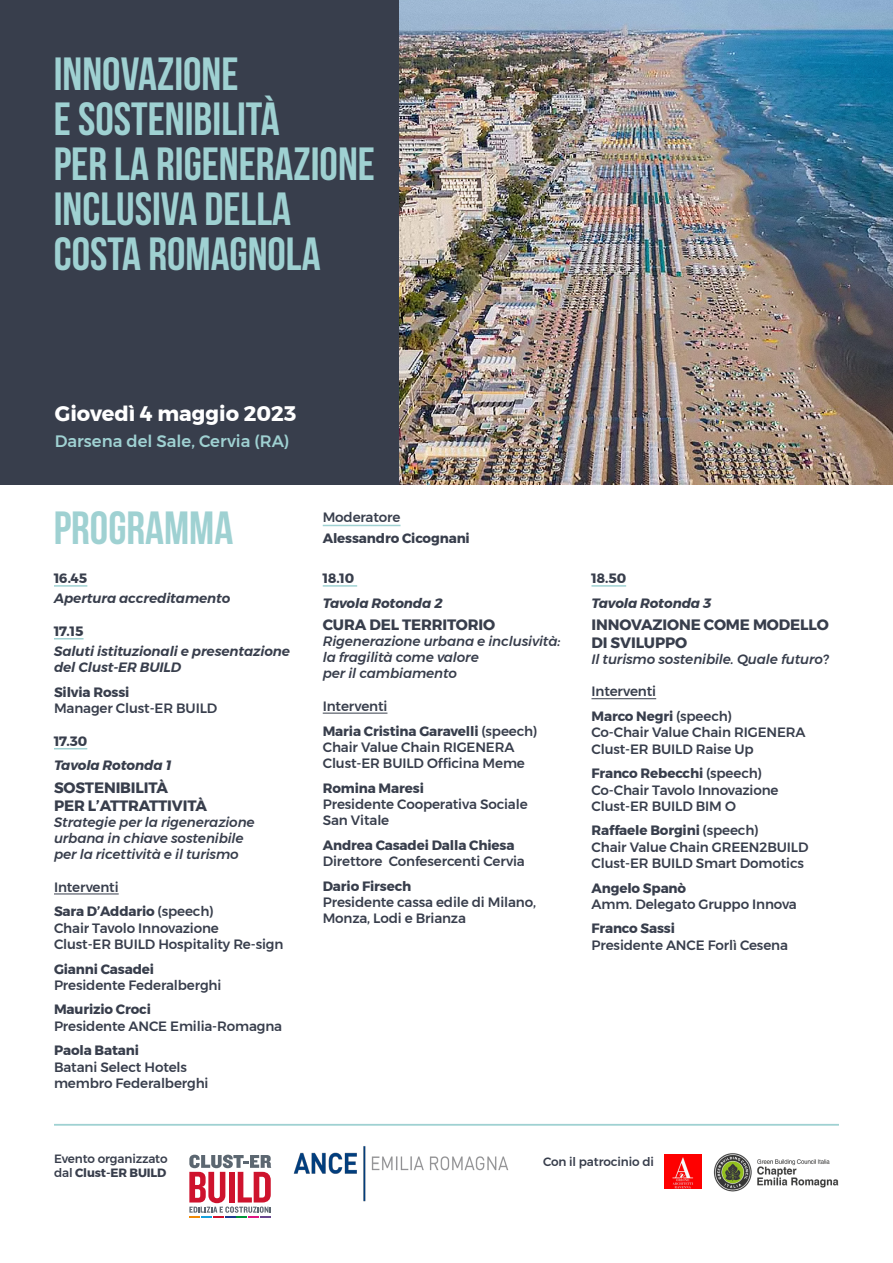
<style>
.page{position:relative;width:893px;height:1263px;background:#fff}
.page>*{position:absolute;margin:0;border:0;box-sizing:border-box;transform-origin:0 0}
.t1{font:46.5px/45px "Bebas Neue";color:#9fd1d2}
.t2{font:700 21px "Montserrat";color:#fff}
.t3{font:500 16.5px "Montserrat";color:#9fd1d2}
.t4{font:700 15px/18px "Montserrat";letter-spacing:-.01em;color:#383e4c}
.t5{font:500 13.5px/16.2px "Montserrat";letter-spacing:-.01em;color:#383e4c}
.t6{font:700 13.5px/24.8px "Montserrat";letter-spacing:-.01em;color:#383e4c}
.t7{font:italic 500 13.5px/16.2px "Montserrat";letter-spacing:-.01em;color:#383e4c}
.t8{font:italic 600 13.5px/16.2px "Montserrat";letter-spacing:-.01em;color:#383e4c}
.t9{font:italic 700 13.5px "Montserrat";letter-spacing:-.01em;color:#383e4c}
.t10{font:500 12px/14.4px "Montserrat";letter-spacing:-.01em;color:#383e4c}
.s1{font-weight:700}
.s2{font-weight:500}
</style>
<div class="page">
<hr style="left:54px;top:585px;width:33px;height:2px;background:#9fd1d2">
<hr style="left:54px;top:638px;width:30px;height:1px;background:#9fd1d2">
<hr style="left:54px;top:748px;width:33px;height:1px;background:#9fd1d2">
<hr style="left:54px;top:894px;width:65px;height:1px;background:#383e4c">
<hr style="left:323px;top:585px;width:34px;height:2px;background:#9fd1d2">
<hr style="left:323px;top:713px;width:64px;height:1px;background:#383e4c">
<hr style="left:591px;top:585px;width:35px;height:2px;background:#9fd1d2">
<hr style="left:591px;top:698px;width:65px;height:1px;background:#383e4c">
<img style="left:398px;top:0;width:495px;height:485px">
<div style="left:0;top:0;width:398px;height:485px;background:#383e4c"></div>
<svg style="left:189px;top:1155px;width:82px;height:62px"></svg>
<img style="left:293px;top:1146px;width:216px;height:56px">
<hr style="left:54px;top:1124px;width:785px;height:2px;background:#9fd1d2">
<img style="left:665px;top:1155px;width:37px;height:33px">
<hr style="left:323px;top:525px;width:77px;height:1px;background:#9fd1d2">
<img style="left:713px;top:1153px;width:126px;height:39px">
<h1 class="t1" style="left:54px;top:51px;width:323px">INNOVAZIONE<br>E SOSTENIBILITÀ<br>PER LA RIGENERAZIONE<br>INCLUSIVA DELLA<br>COSTA ROMAGNOLA</h1>
<h2 class="t2" style="left:55px;top:397px;width:243px">Giovedì 4 maggio 2023</h2>
<p class="t3" style="left:55px;top:428px;width:236px">Darsena del Sale, Cervia (RA)</p>
<h1 class="t1" style="left:54px;top:505px;width:181px">PROGRAMMA</h1>
<p class="t5" style="left:323px;top:509px;width:79px">Moderatore</p>
<p class="t6" style="left:323px;top:526px;width:149px">Alessandro Cicognani</p>
<p class="t6" style="left:54px;top:566px;width:35px">16.45</p>
<p class="t8" style="left:54px;top:590px;width:178px">Apertura accreditamento</p>
<p class="t6" style="left:54px;top:619px;width:31px">17.15</p>
<p class="t8" style="left:54px;top:643px;width:238px">Saluti istituzionali e presentazione del Clust-ER BUILD</p>
<p class="t6" style="left:54px;top:680px;width:77px">Silvia Rossi</p>
<p class="t5" style="left:54px;top:700px;width:165px">Manager Clust-ER BUILD</p>
<p class="t6" style="left:54px;top:729px;width:35px">17.30</p>
<p class="t9" style="left:54px;top:755px;width:119px">Tavola Rotonda 1</p>
<p class="t4" style="left:54px;top:778px;width:154px">SOSTENIBILITÀ<br>PER L’ATTRATTIVITÀ</p>
<p class="t7" style="left:54px;top:814px;width:202px">Strategie per la rigenerazione urbana in chiave sostenibile per la ricettività e il turismo</p>
<p class="t5" style="left:54px;top:874px;width:161px;line-height:24.8px">Interventi<br><span class="s1">Sara D’Addario</span> (speech)</p>
<p class="t5" style="left:54px;top:920px;width:231px">Chair Tavolo Innovazione<br>Clust-ER BUILD Hospitality Re-sign</p>
<p class="t6" style="left:54px;top:956px;width:102px">Gianni Casadei</p>
<p class="t5" style="left:54px;top:977px;width:169px">Presidente Federalberghi</p>
<p class="t6" style="left:54px;top:997px;width:98px">Maurizio Croci</p>
<p class="t5" style="left:54px;top:1018px;width:230px">Presidente ANCE Emilia-Romagna</p>
<p class="t6" style="left:54px;top:1038px;width:87px">Paola Batani</p>
<p class="t5" style="left:54px;top:1058px;width:156px">Batani Select Hotels membro Federalberghi</p>
<p class="t6" style="left:323px;top:566px;width:33px">18.10</p>
<p class="t9" style="left:323px;top:592px;width:122px">Tavola Rotonda 2</p>
<p class="t4" style="left:323px;top:616px;width:174px">CURA DEL TERRITORIO</p>
<p class="t7" style="left:323px;top:633px;width:239px">Rigenerazione urbana e inclusività: la fragilità come valore<br>per il cambiamento</p>
<p class="t6" style="left:323px;top:694px;width:216px"><span class="s2">Interventi<br></span>Maria Cristina Garavelli <span class="s2">(speech)</span></p>
<p class="t5" style="left:323px;top:739px;width:204px">Chair Value Chain RIGENERA<br>Clust-ER BUILD Officina Meme</p>
<p class="t6" style="left:323px;top:775px;width:103px">Romina Maresi</p>
<p class="t5" style="left:323px;top:796px;width:206px">Presidente Cooperativa Sociale<br>San Vitale</p>
<p class="t6" style="left:323px;top:833px;width:193px">Andrea Casadei Dalla Chiesa</p>
<p class="t5" style="left:323px;top:853px;width:204px">Direttore Confesercenti Cervia</p>
<p class="t6" style="left:323px;top:873px;width:90px">Dario Firsech</p>
<p class="t5" style="left:323px;top:894px;width:215px">Presidente cassa edile di Milano,<br>Monza, Lodi e Brianza</p>
<p class="t6" style="left:591px;top:566px;width:36px">18.50</p>
<p class="t9" style="left:591px;top:592px;width:122px">Tavola Rotonda 3</p>
<p class="t4" style="left:591px;top:616px;width:239px">INNOVAZIONE COME MODELLO<br>DI SVILUPPO</p>
<p class="t7" style="left:591px;top:651px;width:239px">Il turismo sostenibile. Quale futuro?</p>
<p class="t5" style="left:591px;top:679px;width:142px;line-height:24.8px">Interventi<br><span class="s1">Marco Negri</span> (speech)</p>
<p class="t5" style="left:591px;top:724px;width:215px">Co-Chair Value Chain RIGENERA<br>Clust-ER BUILD Raise Up</p>
<p class="t5" style="left:591px;top:765px;width:189px"><span class="s1">Franco Rebecchi</span> (speech)<br>Co-Chair Tavolo Innovazione<br>Clust-ER BUILD BIM O</p>
<p class="t5" style="left:591px;top:822px;width:218px"><span class="s1">Raffaele Borgini</span> (speech)<br>Chair Value Chain GREEN2BUILD<br>Clust-ER BUILD Smart Domotics</p>
<p class="t6" style="left:591px;top:875px;width:96px">Angelo Spanò</p>
<p class="t5" style="left:591px;top:896px;width:207px">Amm. Delegato Gruppo Innova</p>
<p class="t6" style="left:591px;top:916px;width:85px">Franco Sassi</p>
<p class="t5" style="left:591px;top:937px;width:198px">Presidente ANCE Forlì Cesena</p>
<p class="t10" style="left:54px;top:1151px;width:115px">Evento organizzato dal <span class="s1">Clust-ER BUILD</span></p>
<p class="t10" style="left:543px;top:1155px;width:112px">Con il patrocinio di</p>
</div>
